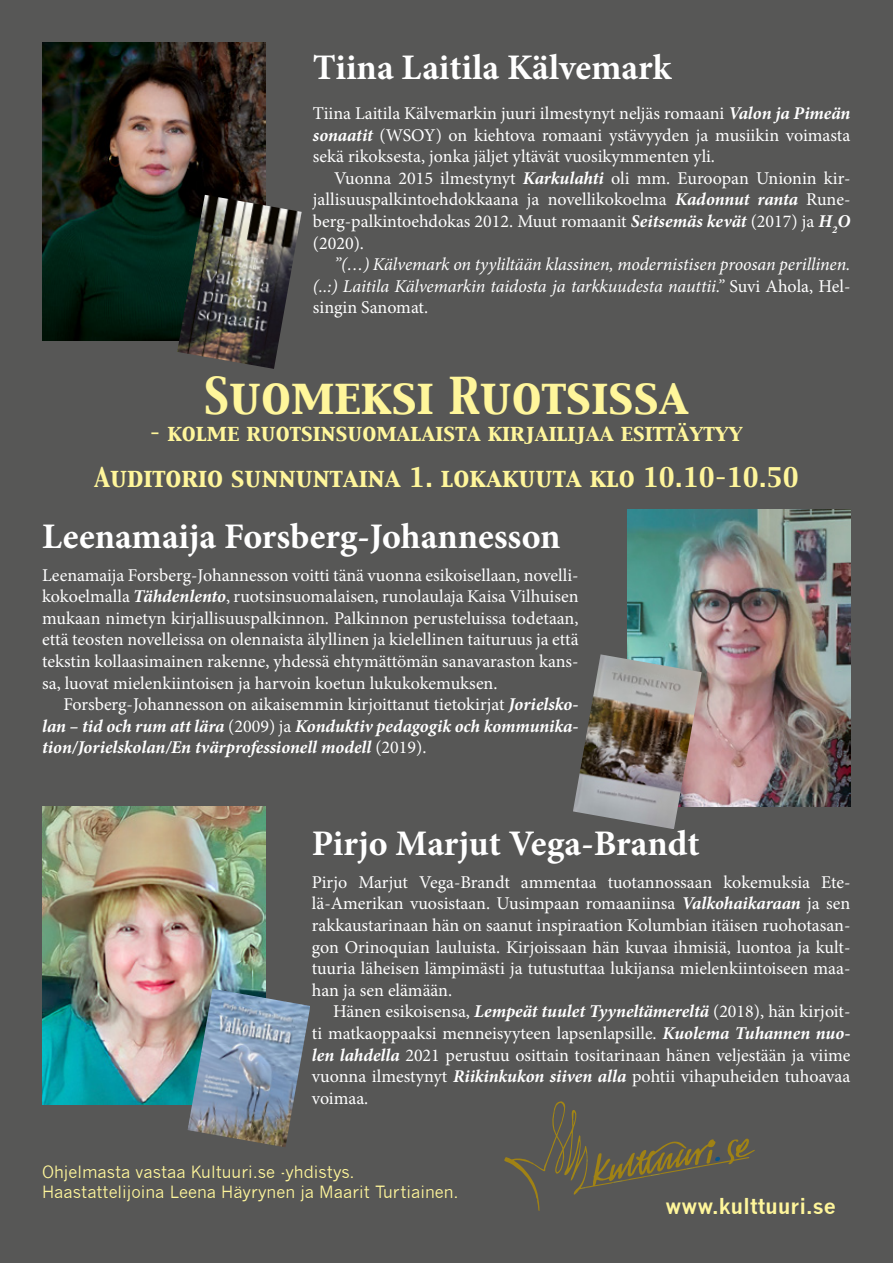
<style>
.page{position:relative;width:893px;height:1263px;background:#575756}
.page>*{position:absolute;margin:0;border:0;box-sizing:border-box;transform-origin:0 0}
.t1{font:45px "Capitals";color:#fff69b}
.t2{font:700 36px "Minion Pro";color:#fff}
.t3{font:24px "Capitals";color:#fff69b}
.t4{font:21px "Capitals";color:#fff69b}
.t5{font:700 21px "News Gothic";color:#fff69b}
.t6{font:18px/21.6px "Minion Pro";color:#fff;text-align:justify}
.t7{font:italic 700 18px/21.6px "Minion Pro";letter-spacing:-.005em;color:#fff;text-align:justify}
.t8{font:italic 18px/21.6px "Minion Pro";letter-spacing:-.01em;color:#fff;text-align:justify}
.t9{font:16.5px/19.8px "News Gothic";color:#fff69b}
.s1{font-weight:700;font-style:italic}
.s2{font-style:normal}
.s3{font-weight:400;font-style:normal}
</style>
<div class="page">
<svg style="left:504px;top:1101px;width:251px;height:110px"></svg>
<img style="left:42px;top:43px;width:223px;height:297px">
<img style="left:627px;top:509px;width:223px;height:298px">
<img style="left:43px;top:807px;width:223px;height:297px">
<img style="left:177px;top:195px;width:125px;height:174px">
<img style="left:188px;top:989px;width:122px;height:158px">
<img style="left:573px;top:654px;width:129px;height:175px">
<h2 class="t2" style="left:313px;top:42px;width:360px">Tiina Laitila Kälvemark</h2>
<p class="t6" style="left:313px;top:102px;width:539px">Tiina Laitila Kälvemarkin juuri ilmestynyt neljäs romaani <span class="s1">Valon ja Pimeän sonaatit</span> (WSOY) on kiehtova romaani ystävyyden ja musiikin voimasta sekä rikoksesta, jonka jäljet yltävät vuosikymmenten yli.</p>
<p class="t6" style="left:313px;top:167px;width:539px;text-indent:21px">Vuonna 2015 ilmestynyt <span class="s1">Karkulahti</span> oli mm. Euroopan Unionin kir&shy;jallisuuspalkintoehdokkaana ja novellikokoelma <span class="s1">Kadonnut ranta</span> Rune&shy;berg-palkintoehdokas 2012. Muut romaanit <span class="s1">Seitsemäs kevät</span> (2017) ja <span class="s1">H</span><sub>2</sub><span class="s1">O </span>(2020).</p>
<p class="t8" style="left:313px;top:254px;width:539px;text-indent:21px">”(…) Kälvemark on tyyliltään klassinen, modernistisen proosan perillinen. (..:) Laitila Kälvemarkin taidosta ja tarkkuudesta nauttii.” <span class="s2">Suvi Ahola, Hel&shy;singin Sanomat.</span></p>
<h1 class="t1" style="left:204px;top:365px;width:486px">Suomeksi Ruotsissa</h1>
<p class="t4" style="left:150px;top:418px;width:594px">– kolme ruotsinsuomalaista kirjailijaa esittäytyy</p>
<h3 class="t3" style="left:94px;top:461px;width:706px">Auditorio sunnuntaina 1. lokakuuta klo 10.10–10.50</h3>
<h2 class="t2" style="left:42px;top:511px;width:520px">Leenamaija Forsberg-Johannesson</h2>
<p class="t6" style="left:42px;top:564px;width:538px">Leenamaija Forsberg-Johannesson voitti tänä vuonna esikoisellaan, novelli&shy;kokoelmalla <span class="s1">Tähdenlento</span>, ruotsinsuomalaisen, runolaulaja Kaisa Vilhuisen mukaan nimetyn kirjallisuuspalkinnon. Palkinnon perusteluissa todetaan, että teosten novelleissa on olennaista älyllinen ja kielellinen taituruus ja että tekstin kollaasimainen rakenne, yhdessä ehtymättömän sanavaraston kans&shy;sa, luovat mielenkiintoisen ja harvoin koetun lukukokemuksen.</p>
<p class="t7" style="left:42px;top:693px;width:538px;text-indent:21px"><span class="s3">Forsberg-Johannesson on aikaisemmin kirjoittanut tietokirjat</span> Jorielsko&shy;lan – tid och rum att lära <span class="s3">(2009) ja</span> Konduktiv pedagogik och kommunika&shy;tion/Jorielskolan/En tvärprofessionell modell <span class="s3">(2019).</span></p>
<h2 class="t2" style="left:312px;top:818px;width:389px">Pirjo Marjut Vega-Brandt</h2>
<p class="t6" style="left:312px;top:871px;width:540px">Pirjo Marjut Vega-Brandt ammentaa tuotannossaan kokemuksia Ete&shy;lä-Amerikan vuosistaan. Uusimpaan romaaniinsa <span class="s1">Valkohaikaraan</span> ja sen rakkaustarinaan hän on saanut inspiraation Kolumbian itäisen ruohotasan&shy;gon Orinoquian lauluista. Kirjoissaan hän kuvaa ihmisiä, luontoa ja kult&shy;tuuria läheisen lämpimästi ja tutustuttaa lukijansa mielenkiintoiseen maa&shy;han ja sen elämään.</p>
<p class="t6" style="left:312px;top:1001px;width:540px;text-indent:21px">Hänen esikoisensa, <span class="s1">Lempeät tuulet Tyyneltämereltä</span> (2018), hän kirjoit&shy;ti matkaoppaaksi menneisyyteen lapsenlapsille. <span class="s1">Kuolema Tuhannen nuo&shy;len lahdella</span> 2021 perustuu osittain tositarinaan hänen veljestään ja viime vuonna ilmestynyt <span class="s1">Riikinkukon siiven alla</span> pohtii vihapuheiden tuhoavaa voimaa.</p>
<p class="t9" style="left:42px;top:1162px;width:418px">Ohjelmasta vastaa Kultuuri.se -yhdistys.<br>Haastattelijoina Leena Häyrynen ja Maarit Turtiainen.</p>
<p class="t5" style="left:666px;top:1194px;width:172px">www.kulttuuri.se</p>
</div>
